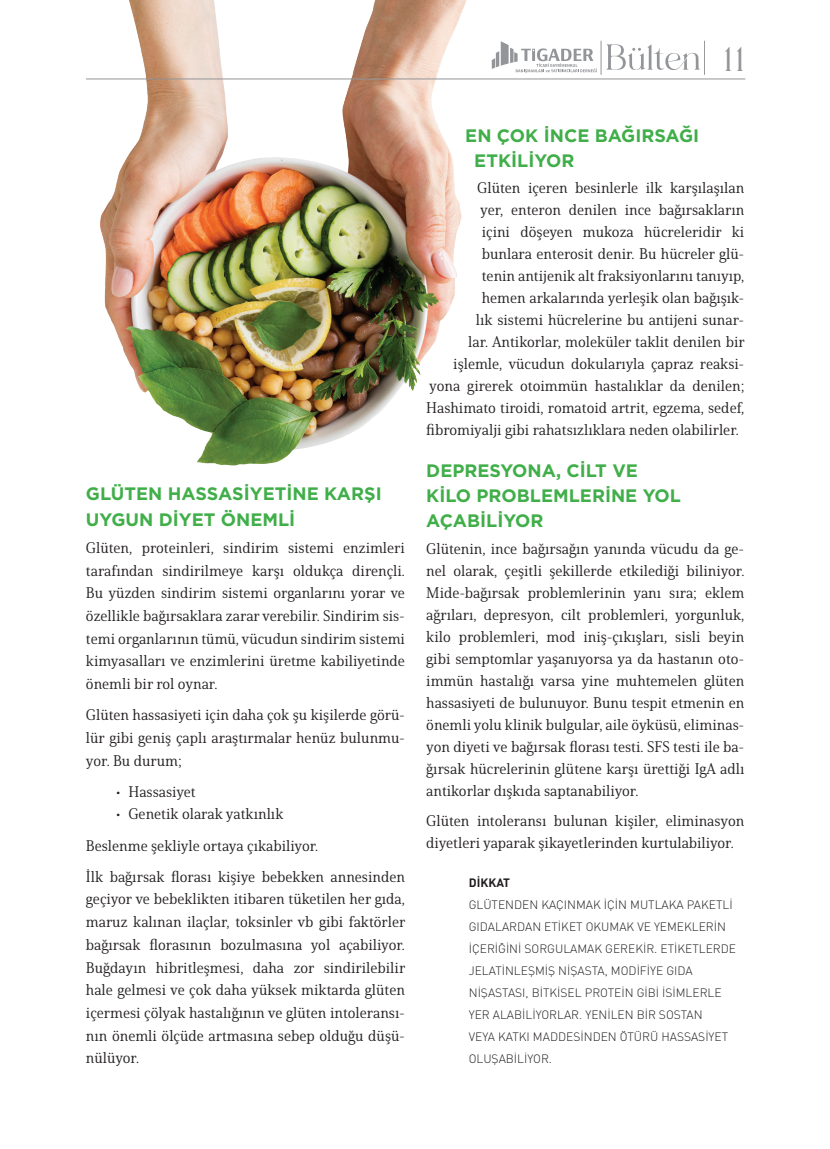
<style>
.page{position:relative;width:830px;height:1149px;background:#fff}
.page>*{position:absolute;margin:0;border:0;box-sizing:border-box;transform-origin:0 0}
.t1{font:34.5px "Mollieglaston";color:#939598}
.t2{font:700 18px/25px "Gotham";color:#40ae49}
.t3{font:15px/22.6px "Solitas Serif Nor Reg";color:#231f20;text-align:justify}
.t4{font:300 12px/22px "DIN Pro";color:#231f20}
.t5{font:700 12px "DIN Pro";color:#231f20}
</style>
<div class="page">
<img style="left:86px;top:0;width:468px;height:466px">
<hr style="left:704px;top:41px;width:1px;height:34px;background:#231f20">
<svg style="left:492px;top:41px;width:105px;height:32px"></svg>
<svg style="left:606px;top:44px;width:94px;height:26px"></svg>
<hr style="left:601px;top:41px;width:1px;height:34px;background:#939598">
<hr style="left:86px;top:79px;width:659px;height:1px;background:#939598">
<h1 class="t1" style="left:723px;top:40px;width:23px">11</h1>
<p class="t2" style="left:86px;top:481px;width:297px;line-height:25.7px">GLÜTEN HASSASİYETİNE KARŞI<br>UYGUN DİYET ÖNEMLİ</p>
<p class="t3" style="left:86px;top:536px;width:320px">Glüten, proteinleri, sindirim sistemi enzimleri tarafından sindirilmeye karşı oldukça dirençli.<br>Bu yüzden sindirim sistemi organlarını yorar ve özellikle bağırsaklara zarar verebilir. Sindirim sis&shy;temi organlarının tümü, vücudun sindirim sistemi kimyasalları ve enzimlerini üretme kabiliyetinde önemli bir rol oynar.</p>
<p class="t3" style="left:86px;top:703px;width:320px">Glüten hassasiyeti için daha çok şu kişilerde görü&shy;lür gibi geniş çaplı araştırmalar henüz bulunmu&shy;yor. Bu durum;</p>
<p class="t3" style="left:116px;top:780px;width:81px">• Hassasiyet</p>
<p class="t3" style="left:86px;top:798px;width:320px;line-height:31.2px;text-align:left;text-indent:30px">• Genetik olarak yatkınlık<br>Beslenme şekliyle ortaya çıkabiliyor.<br>İlk bağırsak florası kişiye bebekken annesinden</p>
<p class="t3" style="left:86px;top:888px;width:321px">geçiyor ve bebeklikten itibaren tüketilen her gıda, maruz kalınan ilaçlar, toksinler vb gibi faktörler bağırsak florasının bozulmasına yol açabiliyor.<br>Buğdayın hibritleşmesi, daha zor sindirilebilir hale gelmesi ve çok daha yüksek miktarda glüten içermesi çölyak hastalığının ve glüten intoleransı&shy;nın önemli ölçüde artmasına sebep olduğu düşü&shy;nülüyor.</p>
<p class="t2" style="left:474px;top:123px;width:226px;text-indent:-9px">EN ÇOK İNCE BAĞIRSAĞI<br>ETKİLİYOR</p>
<p class="t3" style="left:477px;top:176px;width:268px">Glüten içeren besinlerle ilk karşılaşılan</p>
<p class="t3" style="left:480px;top:198px;width:266px">yer, enteron denilen ince bağırsakların</p>
<p class="t3" style="left:482px;top:220px;width:264px">içini döşeyen mukoza hücreleridir ki</p>
<p class="t3" style="left:482px;top:242px;width:264px">bunlara enterosit denir. Bu hücreler glü-</p>
<p class="t3" style="left:482px;top:264px;width:264px">tenin antijenik alt fraksiyonlarını tanıyıp,</p>
<p class="t3" style="left:482px;top:286px;width:264px">hemen arkalarında yerleşik olan bağışık-</p>
<p class="t3" style="left:476px;top:309px;width:270px">lık sistemi hücrelerine bu antijeni sunar-</p>
<p class="t3" style="left:468px;top:331px;width:278px">lar. Antikorlar, moleküler taklit denilen bir</p>
<p class="t3" style="left:453px;top:353px;width:293px">işlemle, vücudun dokularıyla çapraz reaksi-</p>
<p class="t3" style="left:429px;top:375px;width:317px">yona girerek otoimmün hastalıklar da denilen;</p>
<p class="t3" style="left:426px;top:397px;width:320px">Hashimato tiroidi, romatoid artrit, egzema, sedef,</p>
<p class="t3" style="left:426px;top:419px;width:314px">fibromiyalji gibi rahatsızlıklara neden olabilirler.</p>
<p class="t2" style="left:426px;top:458px;width:256px">DEPRESYONA, CİLT VE<br>KİLO PROBLEMLERİNE YOL<br>AÇABİLİYOR</p>
<p class="t3" style="left:426px;top:537px;width:320px;line-height:22px">Glütenin, ince bağırsağın yanında vücudu da ge&shy;nel olarak, çeşitli şekillerde etkilediği biliniyor.<br>Mide-bağırsak problemlerinin yanı sıra; eklem ağrıları, depresyon, cilt problemleri, yorgunluk, kilo problemleri, mod iniş-çıkışları, sisli beyin gibi semptomlar yaşanıyorsa ya da hastanın oto&shy;immün hastalığı varsa yine muhtemelen glüten hassasiyeti de bulunuyor. Bunu tespit etmenin en önemli yolu klinik bulgular, aile öyküsü, eliminas&shy;yon diyeti ve bağırsak florası testi. SFS testi ile ba&shy;ğırsak hücrelerinin glütene karşı ürettiği IgA adlı antikorlar dışkıda saptanabiliyor.</p>
<p class="t3" style="left:426px;top:810px;width:319px;line-height:22px">Glüten intoleransı bulunan kişiler, eliminasyon diyetleri yaparak şikayetlerinden kurtulabiliyor.</p>
<p class="t5" style="left:469px;top:875px;width:43px">DİKKAT</p>
<p class="t4" style="left:469px;top:893px;width:269px">GLÜTENDEN KAÇINMAK İÇİN MUTLAKA PAKETLİ GIDALARDAN ETİKET OKUMAK VE YEMEKLERİN İÇERİĞİNİ SORGULAMAK GEREKİR. ETİKETLERDE JELATİNLEŞMİŞ NİŞASTA, MODİFİYE GIDA NİŞASTASI, BİTKİSEL PROTEİN GİBİ İSİMLERLE YER ALABİLİYORLAR. YENİLEN BİR SOSTAN<br>VEYA KATKI MADDESİNDEN ÖTÜRÜ HASSASİYET OLUŞABİLİYOR.</p>
</div>
